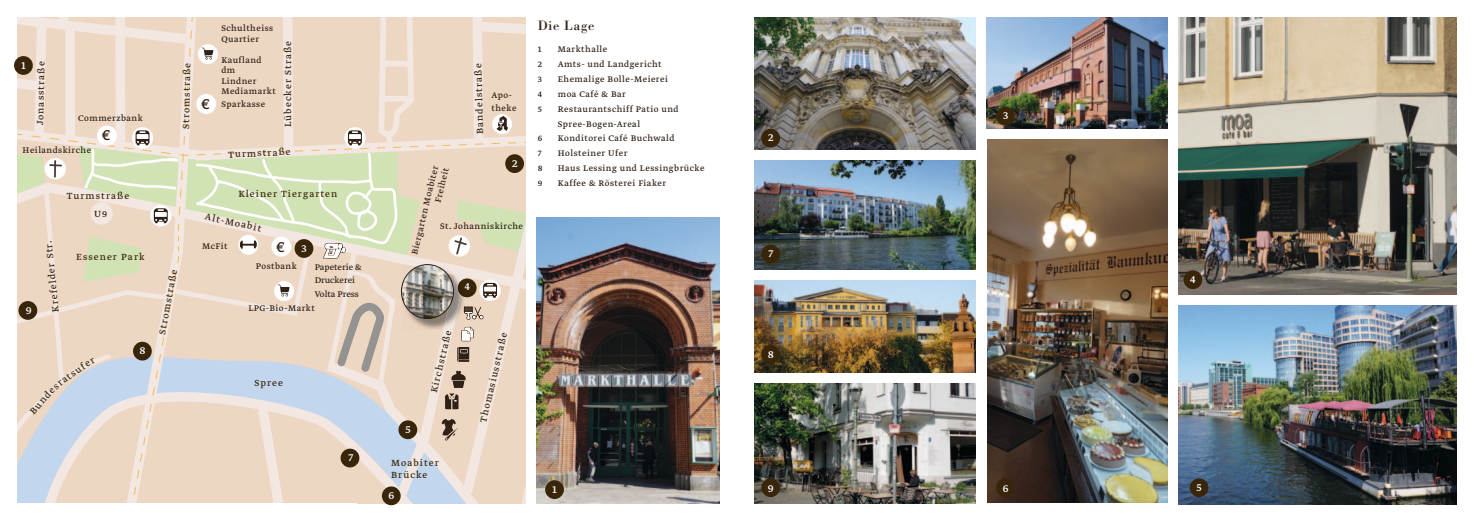
<style>
.page{position:relative;width:1474px;height:521px;background:#fff}
.page>*{position:absolute;margin:0;border:0;box-sizing:border-box;transform-origin:0 0}
.t1{font:14px "Bodoni Std";letter-spacing:.05em;color:#2f2116}
.t2{font:700 14px "Caecilia LT Std";color:#2f2116}
.t3{font:12.25px "Greta Text Pro";color:#fff}
.t4{font:10.5px/12.2px "Greta Text Pro";letter-spacing:.1em;color:#39260a}
.t5{font:9.62px/10.5px "Greta Text Pro";letter-spacing:.05em;color:#2f2116}
.t6{font:9.62px/13.1px "Greta Text Pro";color:#2f2116}
</style>
<div class="page">
<img style="left:1178px;top:18px;width:278px;height:277px">
<img style="left:754px;top:280px;width:222px;height:93px">
<img style="left:754px;top:383px;width:222px;height:120px">
<img style="left:986px;top:17px;width:182px;height:111px">
<img style="left:1178px;top:305px;width:278px;height:199px">
<img style="left:754px;top:160px;width:222px;height:110px">
<img style="left:987px;top:139px;width:181px;height:363px">
<img style="left:754px;top:17px;width:222px;height:133px">
<div style="left:761px;top:478px;width:19px;height:19px;background:#39260a;border-radius:50%"></div>
<div style="left:1189px;top:478px;width:19px;height:19px;background:#39260a;border-radius:50%"></div>
<div style="left:1183px;top:270px;width:19px;height:19px;background:#39260a;border-radius:50%"></div>
<div style="left:761px;top:345px;width:19px;height:19px;background:#39260a;border-radius:50%"></div>
<div style="left:761px;top:129px;width:19px;height:19px;background:#39260a;border-radius:50%"></div>
<div style="left:996px;top:478px;width:18px;height:19px;background:#39260a;border-radius:50%"></div>
<div style="left:996px;top:107px;width:18px;height:19px;background:#39260a;border-radius:50%"></div>
<div style="left:761px;top:244px;width:19px;height:19px;background:#39260a;border-radius:50%"></div>
<svg style="left:14px;top:56px;width:19px;height:19px"></svg>
<img style="left:536px;top:218px;width:183px;height:286px">
<div style="left:545px;top:480px;width:19px;height:19px;background:#39260a;border-radius:50%"></div>
<svg style="left:16px;top:17px;width:510px;height:489px;background:#e3d7c6"></svg>
<p class="t3" style="left:21px;top:58px;width:6px">1</p>
<p class="t4" style="left:35px;top:125px;width:65px;rotate:-89deg">Jonasstraße</p>
<p class="t5" style="left:78px;top:113px;width:66px">Commerzbank</p>
<h1 class="t2" style="left:102px;top:127px;width:10px">€</h1>
<p class="t4" style="left:180px;top:129px;width:67px;rotate:-89deg">Stromstraße</p>
<h1 class="t2" style="left:201px;top:96px;width:10px">€</h1>
<p class="t5" style="left:221px;top:23px;width:53px">Schultheiss<br>Quartier</p>
<p class="t5" style="left:221px;top:55px;width:56px">Kaufland dm<br>Lindner<br>Mediamarkt</p>
<p class="t5" style="left:221px;top:99px;width:45px">Sparkasse</p>
<p class="t4" style="left:282px;top:127px;width:88px;rotate:-90deg">Lübecker Straße</p>
<p class="t5" style="left:23px;top:145px;width:70px">Heilandskirche</p>
<p class="t4" style="left:228px;top:148px;width:64px;rotate:-2deg">Turmstraße</p>
<p class="t4" style="left:67px;top:190px;width:64px">Turmstraße</p>
<p class="t4" style="left:238px;top:188px;width:101px">Kleiner Tiergarten</p>
<p class="t3" style="left:26px;top:303px;width:7px">9</p>
<p class="t4" style="left:50px;top:313px;width:73px;rotate:-96deg">Krefelder Str.</p>
<p class="t4" style="left:94px;top:208px;width:15px">U9</p>
<p class="t4" style="left:76px;top:251px;width:70px">Essener Park</p>
<p class="t3" style="left:139px;top:343px;width:8px">8</p>
<p class="t4" style="left:157px;top:333px;width:67px;rotate:-80deg">Stromstraße</p>
<p class="t4" style="left:206px;top:210px;width:59px;rotate:12deg">Alt-Moabit</p>
<p class="t5" style="left:202px;top:242px;width:27px">McFit</p>
<h1 class="t2" style="left:276px;top:238px;width:10px">€</h1>
<p class="t3" style="left:301px;top:241px;width:7px">3</p>
<p class="t5" style="left:256px;top:261px;width:42px">Postbank</p>
<p class="t6" style="left:315px;top:261px;width:48px">Papeterie &amp;<br>Druckerei<br>Volta Press</p>
<p class="t5" style="left:248px;top:303px;width:68px">LPG-Bio-Markt</p>
<p class="t4" style="left:254px;top:377px;width:30px">Spree</p>
<p class="t3" style="left:348px;top:450px;width:6px">7</p>
<p class="t4" style="left:474px;top:134px;width:72px;rotate:-91deg">Bandelstraße</p>
<p class="t5" style="left:491px;top:89px;width:26px;line-height:13.1px">Apo&shy;theke</p>
<p class="t3" style="left:512px;top:156px;width:7px">2</p>
<p class="t5" style="left:410px;top:253px;width:93px;line-height:10.8px;text-align:right;rotate:-77deg">Biergarten Moabiter<br>Freiheit</p>
<p class="t5" style="left:440px;top:221px;width:84px">St. Johanniskirche</p>
<p class="t3" style="left:464px;top:279px;width:7px">4</p>
<h1 class="t1" style="left:538px;top:17px;width:58px">Die Lage</h1>
<p class="t5" style="left:538px;top:44px;width:5px">1</p>
<p class="t5" style="left:558px;top:44px;width:51px">Markthalle</p>
<p class="t5" style="left:538px;top:59px;width:6px">2</p>
<p class="t5" style="left:558px;top:59px;width:105px">Amts- und Landgericht</p>
<p class="t5" style="left:538px;top:74px;width:6px">3</p>
<p class="t5" style="left:558px;top:74px;width:112px">Ehemalige Bolle-Meierei</p>
<p class="t5" style="left:538px;top:89px;width:6px">4</p>
<p class="t5" style="left:558px;top:89px;width:70px">moa Café &amp; Bar</p>
<p class="t5" style="left:538px;top:104px;width:6px">5</p>
<p class="t5" style="left:558px;top:102px;width:122px;line-height:14.9px">Restaurantschiff Patio und<br>Spree-Bogen-Areal</p>
<p class="t5" style="left:538px;top:134px;width:6px">6</p>
<p class="t5" style="left:558px;top:134px;width:118px">Konditorei Café Buchwald</p>
<p class="t5" style="left:538px;top:149px;width:5px">7</p>
<p class="t5" style="left:558px;top:149px;width:71px">Holsteiner Ufer</p>
<p class="t5" style="left:538px;top:163px;width:6px">8</p>
<p class="t5" style="left:558px;top:163px;width:148px">Haus Lessing und Lessingbrücke</p>
<p class="t5" style="left:538px;top:178px;width:6px">9</p>
<p class="t5" style="left:558px;top:178px;width:110px">Kaffee &amp; Rösterei Fiaker</p>
<p class="t3" style="left:405px;top:422px;width:7px">5</p>
<p class="t4" style="left:428px;top:391px;width:65px;rotate:-77deg">Kirchstraße</p>
<p class="t4" style="left:391px;top:457px;width:49px">Moabiter<br>Brücke</p>
<p class="t3" style="left:388px;top:488px;width:7px">6</p>
<p class="t4" style="left:477px;top:421px;width:93px;rotate:-77deg">Thomasiusstraße</p>
<p class="t3" style="left:552px;top:482px;width:6px">1</p>
<p class="t3" style="left:768px;top:130px;width:7px">2</p>
<p class="t3" style="left:768px;top:246px;width:6px">7</p>
<p class="t3" style="left:767px;top:347px;width:8px">8</p>
<p class="t3" style="left:1003px;top:108px;width:7px">3</p>
<p class="t3" style="left:1190px;top:272px;width:7px">4</p>
<p class="t3" style="left:768px;top:480px;width:7px">9</p>
<p class="t3" style="left:1196px;top:480px;width:7px">5</p>
<p class="t3" style="left:1002px;top:480px;width:7px">6</p>
</div>
